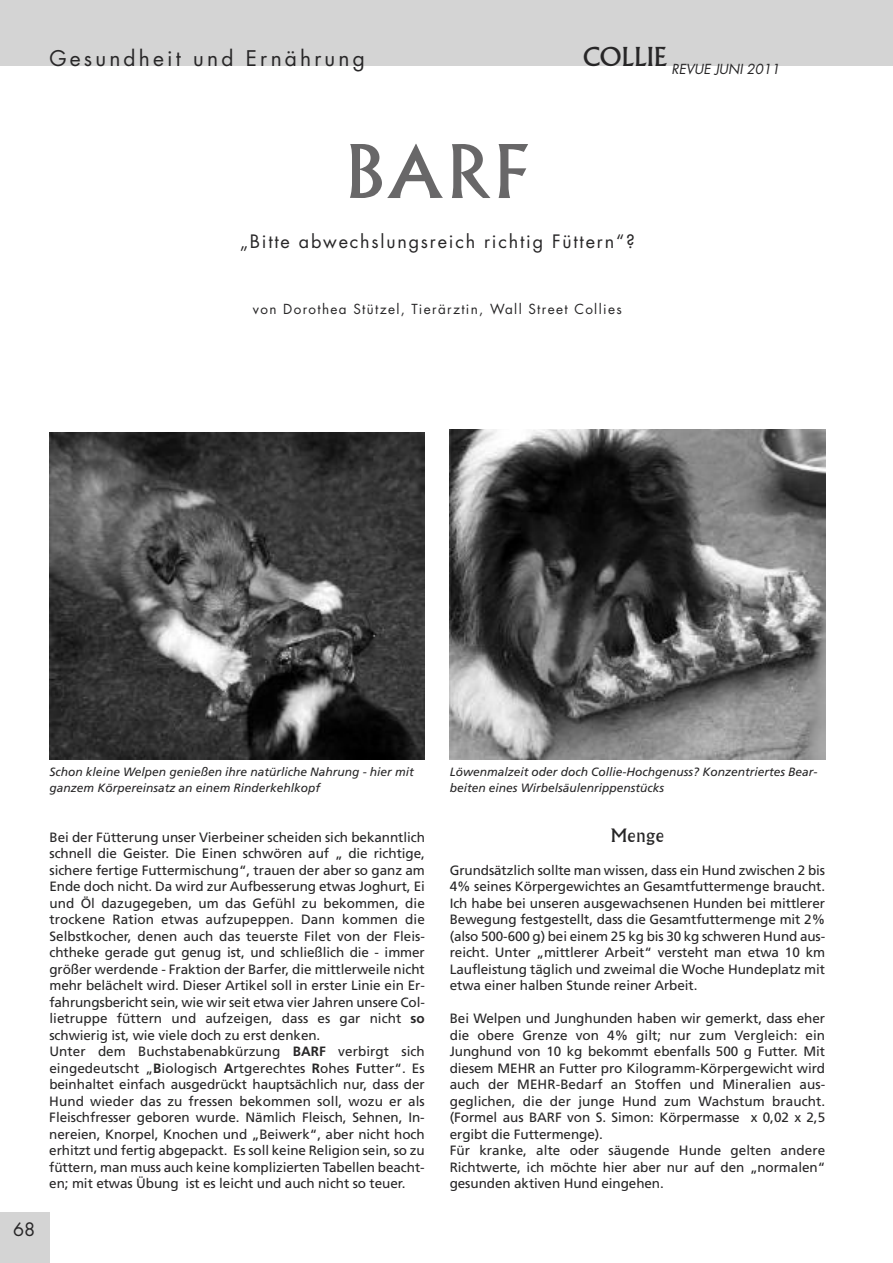
<style>
.page{position:relative;width:893px;height:1263px;background:#fff}
.page>*{position:absolute;margin:0;border:0;box-sizing:border-box;transform-origin:0 0}
.t1{font:72px "Albertus";color:#686768}
.t2{font:25.5px "Albertus";color:#272627}
.t3{font:21px "Futura";letter-spacing:.15em;color:#272627}
.t4{font:18px "Futura";letter-spacing:.1em;color:#272627}
.t5{font:18px "Albertus";letter-spacing:.025em;color:#272627}
.t6{font:13.5px/16.5px "Frutiger";letter-spacing:-.005em;color:#272627}
.t7{font:13.5px "Futura";letter-spacing:.1em;color:#272627}
.t8{font:italic 13.5px "Futura";color:#272627}
.t9{font:italic 12px/16.5px "Frutiger";color:#272627}
.s1{font-weight:700}
</style>
<div class="page">
<div style="left:0;top:1212px;width:50px;height:51px;background:#d4d4d4"></div>
<div style="left:0;top:0;width:893px;height:66px;background:#d4d4d4"></div>
<img style="left:50px;top:432px;width:375px;height:327px">
<img style="left:450px;top:429px;width:375px;height:330px">
<h3 class="t3" style="left:50px;top:49px;width:317px">Gesundheit und Ernährung</h3>
<h2 class="t2" style="left:583px;top:47px;width:85px">COLLIE</h2>
<p class="t8" style="left:671px;top:62px;width:110px">REVUE JUNI 2011</p>
<h1 class="t1" style="left:346px;top:144px;width:184px">BARF</h1>
<h3 class="t4" style="left:240px;top:233px;width:397px">„Bitte abwechslungsreich richtig Füttern“?</h3>
<p class="t7" style="left:253px;top:302px;width:370px">von Dorothea Stützel, Tierärztin, Wall Street Collies</p>
<h3 class="t4" style="left:13px;top:1221px;width:24px">68</h3>
<p class="t9" style="left:50px;top:764px;width:366px">Schon kleine Welpen genießen ihre natürliche Nahrung - hier mit ganzem Körpereinsatz an einem Rinderkehlkopf</p>
<p class="t9" style="left:450px;top:764px;width:369px">Löwenmalzeit oder doch Collie-Hochgenuss? Konzentriertes Bear&shy;beiten eines Wirbelsäulenrippenstücks</p>
<p class="t6" style="left:49px;top:830px;width:377px">Bei der Fütterung unser Vierbeiner scheiden sich bekanntlich schnell die Geister. Die Einen schwören auf „ die richtige, sichere fertige Futtermischung“, trauen der aber so ganz am Ende doch nicht. Da wird zur Aufbesserung etwas Joghurt, Ei und Öl dazugegeben, um das Gefühl zu bekommen, die trockene Ration etwas aufzupeppen. Dann kommen die Selbstkocher, denen auch das teuerste Filet von der Fleis&shy;chtheke gerade gut genug ist, und schließlich die - immer größer werdende - Fraktion der Barfer, die mittlerweile nicht mehr belächelt wird. Dieser Artikel soll in erster Linie ein Er&shy;fahrungsbericht sein, wie wir seit etwa vier Jahren unsere Col&shy;lietruppe füttern und aufzeigen, dass es gar nicht <span class="s1">so </span>schwierig ist, wie viele doch zu erst denken.<br>Unter dem Buchstabenabkürzung <span class="s1">BARF</span> verbirgt sich eingedeutscht „<span class="s1">B</span>iologisch <span class="s1">A</span>rtgerechtes <span class="s1">R</span>ohes <span class="s1">F</span>utter“. Es beinhaltet einfach ausgedrückt hauptsächlich nur, dass der Hund wieder das zu fressen bekommen soll, wozu er als Fleischfresser geboren wurde. Nämlich Fleisch, Sehnen, In&shy;nereien, Knorpel, Knochen und „Beiwerk“, aber nicht hoch erhitzt und fertig abgepackt. Es soll keine Religion sein, so zu füttern, man muss auch keine komplizierten Tabellen beacht&shy;en; mit etwas Übung ist es leicht und auch nicht so teuer.</p>
<h3 class="t5" style="left:611px;top:828px;width:54px">Menge</h3>
<p class="t6" style="left:450px;top:863px;width:377px;text-align:justify">Grundsätzlich sollte man wissen, dass ein Hund zwischen 2 bis 4% seines Körpergewichtes an Gesamtfuttermenge braucht.<br>Ich habe bei unseren ausgewachsenen Hunden bei mittlerer Bewegung festgestellt, dass die Gesamtfuttermenge mit 2% (also 500-600 g) bei einem 25 kg bis 30 kg schweren Hund aus&shy;reicht. Unter „mittlerer Arbeit“ versteht man etwa 10 km Laufleistung täglich und zweimal die Woche Hundeplatz mit etwa einer halben Stunde reiner Arbeit.</p>
<p class="t6" style="left:450px;top:1011px;width:377px">Bei Welpen und Junghunden haben wir gemerkt, dass eher die obere Grenze von 4% gilt; nur zum Vergleich: ein Junghund von 10 kg bekommt ebenfalls 500 g Futter. Mit diesem MEHR an Futter pro Kilogramm-Körpergewicht wird auch der MEHR-Bedarf an Stoffen und Mineralien aus&shy;geglichen, die der junge Hund zum Wachstum braucht. (Formel aus BARF von S. Simon: Körpermasse x 0,02 x 2,5 ergibt die Futtermenge).<br>Für kranke, alte oder säugende Hunde gelten andere Richtwerte, ich möchte hier aber nur auf den „normalen“ gesunden aktiven Hund eingehen.</p>
</div>
